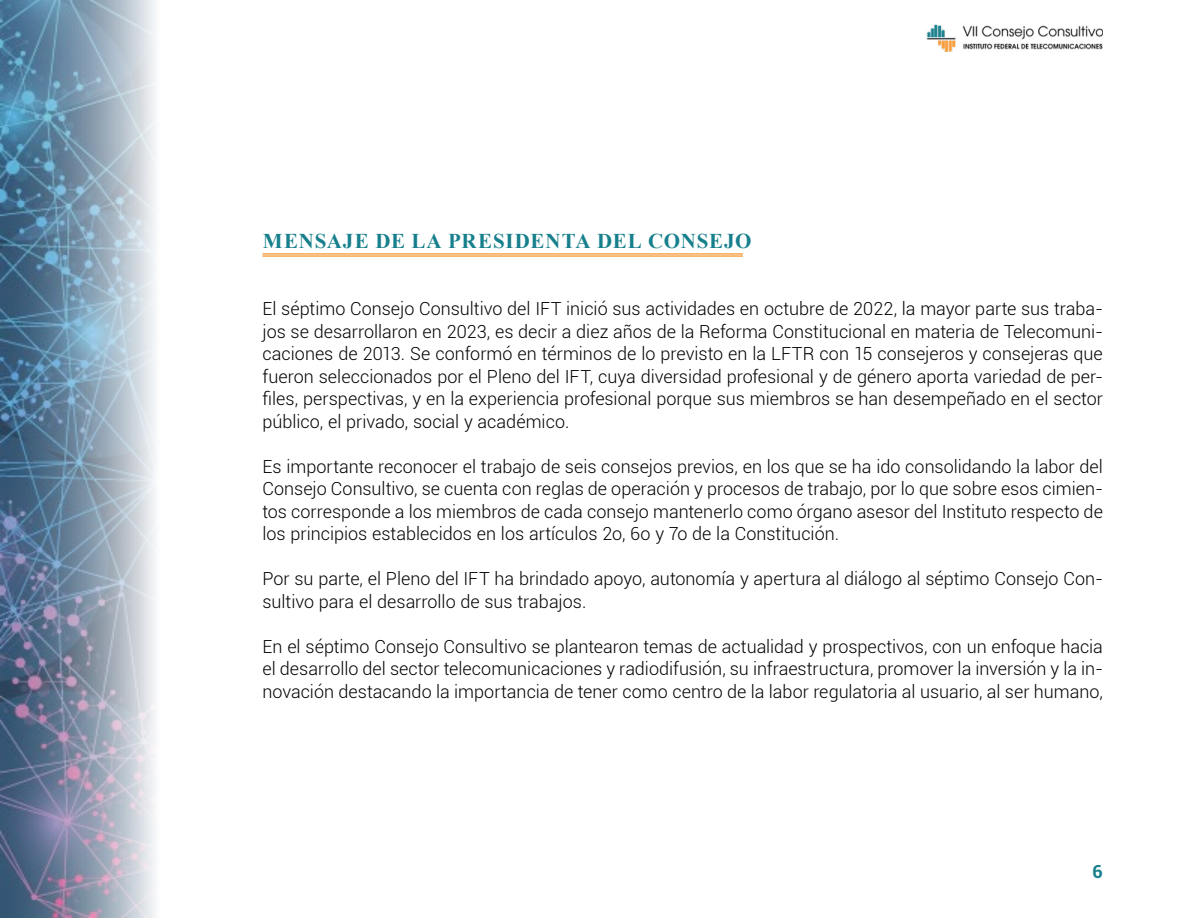
<style>
.page{position:relative;width:1188px;height:918px;background:#fff}
.page>*{position:absolute;margin:0;border:0;box-sizing:border-box;transform-origin:0 0}
.t1{font:700 21px "Times New Roman";letter-spacing:.035em;color:#17808c}
.t2{font:300 18px/22.5px "Roboto";color:#000;text-align:justify}
.t3{font:700 18px "Roboto";color:#17808c}
</style>
<div class="page">
<img style="left:0;top:0;width:394px;height:918px">
<img style="left:926px;top:24px;width:177px;height:28px">
<hr style="left:262px;top:253px;width:481px;height:1px;background:#f59c3c">
<hr style="left:262px;top:255px;width:481px;height:1px;background:#f59c3c">
<hr style="left:262px;top:256px;width:481px;height:1px;background:#f59c3c">
<p class="t1" style="left:263px;top:225px;width:490px">MENSAJE DE LA PRESIDENTA DEL CONSEJO</p>
<p class="t2" style="left:262px;top:297px;width:842px">El séptimo Consejo Consultivo del IFT inició sus actividades en octubre de 2022, la mayor parte sus traba&shy;jos se desarrollaron en 2023, es decir a diez años de la Reforma Constitucional en materia de Telecomuni&shy;caciones de 2013. Se conformó en términos de lo previsto en la LFTR con 15 consejeros y consejeras que fueron seleccionados por el Pleno del IFT, cuya diversidad profesional y de género aporta variedad de per&shy;files, perspectivas, y en la experiencia profesional porque sus miembros se han desempeñado en el sector público, el privado, social y académico.</p>
<p class="t2" style="left:262px;top:454px;width:842px">Es importante reconocer el trabajo de seis consejos previos, en los que se ha ido consolidando la labor del Consejo Consultivo, se cuenta con reglas de operación y procesos de trabajo, por lo que sobre esos cimien&shy;tos corresponde a los miembros de cada consejo mantenerlo como órgano asesor del Instituto respecto de los principios establecidos en los artículos 2o, 6o y 7o de la Constitución.</p>
<p class="t2" style="left:262px;top:567px;width:842px">Por su parte, el Pleno del IFT ha brindado apoyo, autonomía y apertura al diálogo al séptimo Consejo Con&shy;sultivo para el desarrollo de sus trabajos.</p>
<p class="t2" style="left:262px;top:634px;width:842px">En el séptimo Consejo Consultivo se plantearon temas de actualidad y prospectivos, con un enfoque hacia el desarrollo del sector telecomunicaciones y radiodifusión, su infraestructura, promover la inversión y la in&shy;novación destacando la importancia de tener como centro de la labor regulatoria al usuario, al ser humano,</p>
<p class="t3" style="left:1093px;top:858px;width:12px">6</p>
</div>
